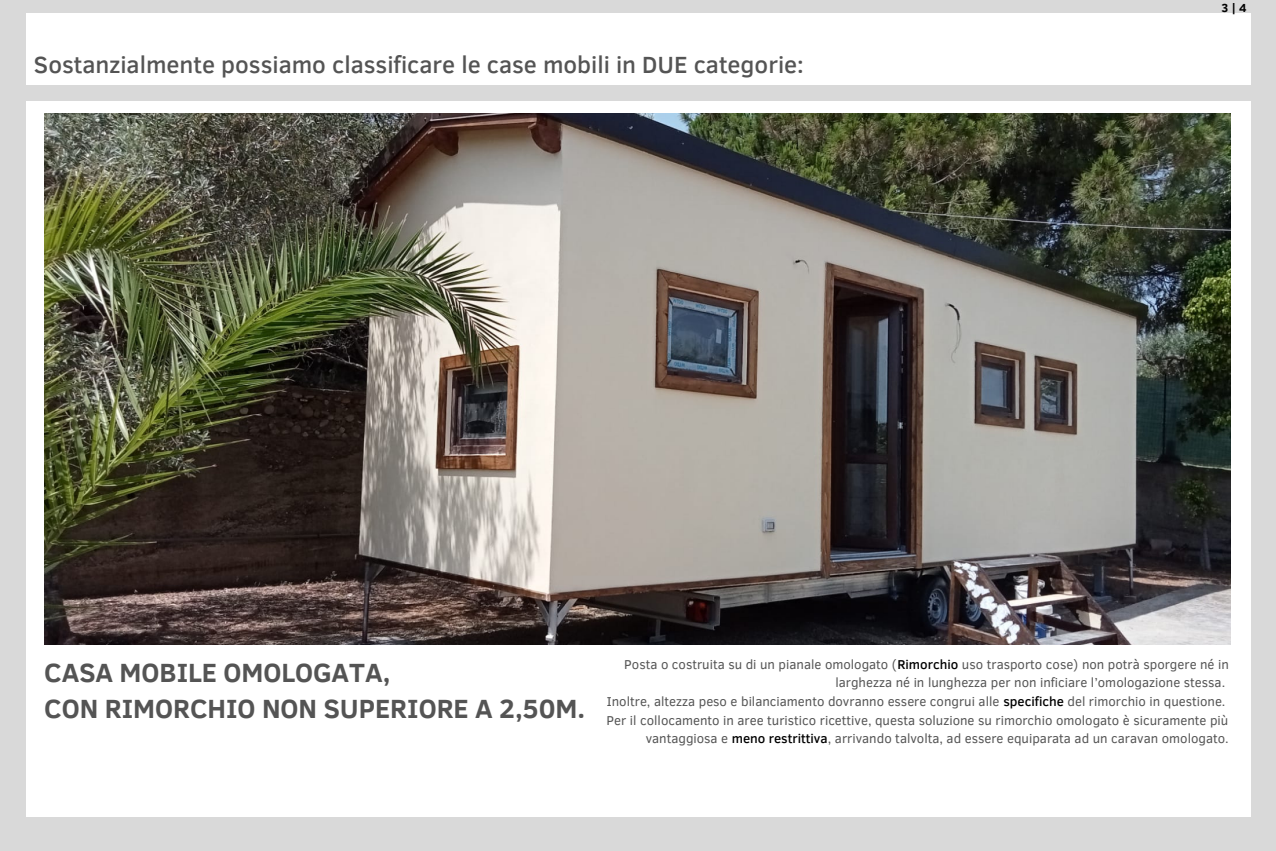
<style>
.page{position:relative;width:1276px;height:851px;background:#fff}
.page>*{position:absolute;margin:0;border:0;box-sizing:border-box;transform-origin:0 0}
.t1{font:700 27px/36px "Clear Sans";color:#545454}
.t2{font:500 24px "Clear Sans";color:#545454}
.t3{font:13.2px/18.6px "Clear Sans";color:#545454;text-align:right}
.t4{font:700 12px "Clear Sans";color:#000}
.s1{font-weight:500;color:#000}
</style>
<div class="page">
<div style="left:0;top:0;width:1275px;height:850px;background:#d9d9d9"></div>
<div style="left:26px;top:13px;width:1224px;height:72px;background:#fff"></div>
<div style="left:26px;top:101px;width:1224px;height:715px;background:#fff"></div>
<img style="left:44px;top:114px;width:1185px;height:531px">
<h2 class="t2" style="left:34px;top:47px;width:771px">Sostanzialmente possiamo classificare le case mobili in DUE categorie:</h2>
<p class="t4" style="left:1221px;top:-1px;width:26px">3 | 4</p>
<h1 class="t1" style="left:44px;top:653px;width:542px">CASA MOBILE OMOLOGATA,<br>CON RIMORCHIO NON SUPERIORE A 2,50M.</h1>
<p class="t3" style="left:606px;top:654px;width:623px">Posta o costruita su di un pianale omologato (<span class="s1">Rimorchio</span> uso trasporto cose) non potrà sporgere né in larghezza né in lunghezza per non inficiare l’omologazione stessa.<br>Inoltre, altezza peso e bilanciamento dovranno essere congrui alle <span class="s1">specifiche</span> del rimorchio in questione.<br>Per il collocamento in aree turistico ricettive, questa soluzione su rimorchio omologato è sicuramente più vantaggiosa e <span class="s1">meno restrittiva</span>, arrivando talvolta, ad essere equiparata ad un caravan omologato.</p>
</div>
